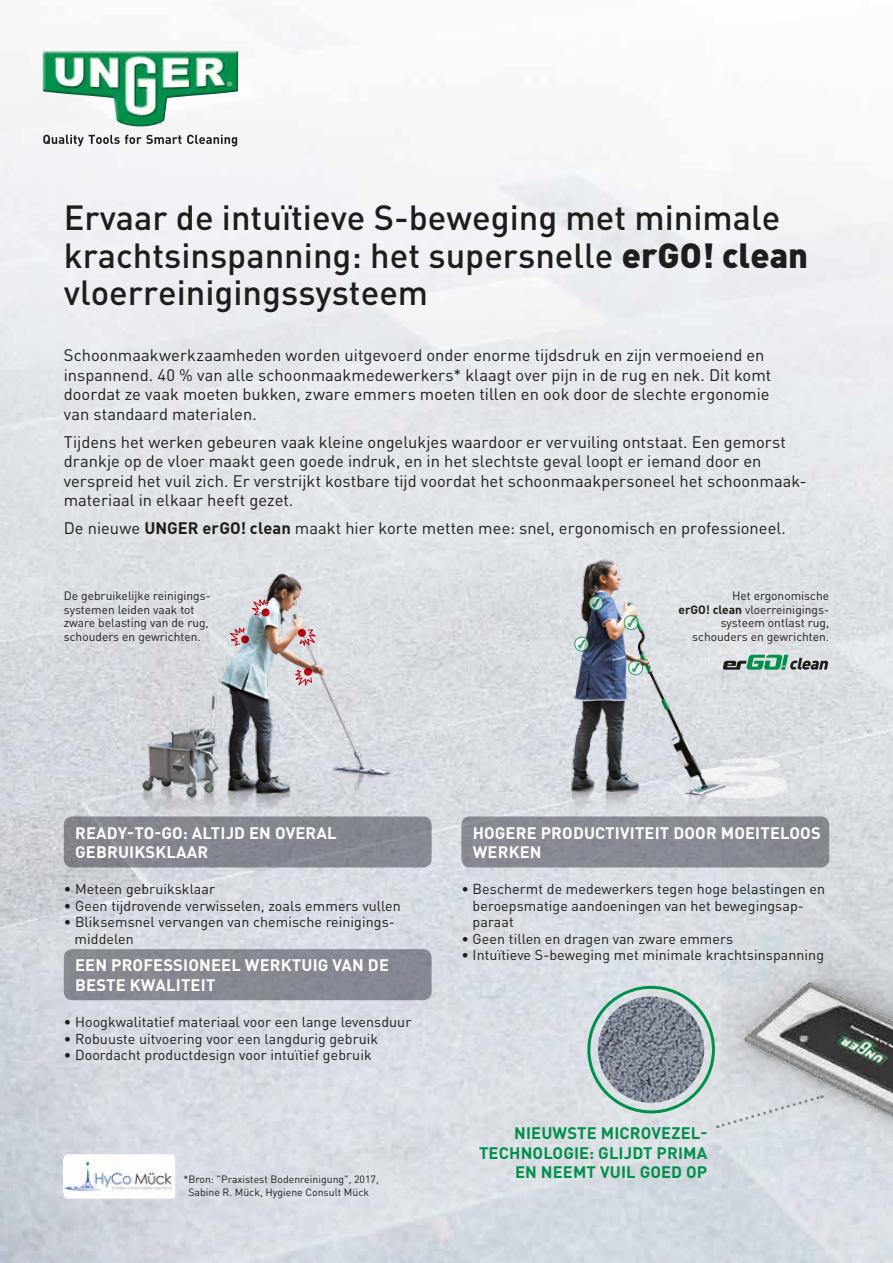
<style>
.page{position:relative;width:893px;height:1263px;background:#fff}
.page>*{position:absolute;margin:0;border:0;box-sizing:border-box;transform-origin:0 0}
.t1{font:500 34.5px/37.5px "DIN Pro";color:#1d1d1b}
.t2{font:16.5px/19.5px "DIN Pro";color:#1d1d1b}
.t3{font:700 16.5px/19.5px "DIN Pro";letter-spacing:.01em;color:#fff}
.t4{font:700 16.5px/19.5px "DIN Pro";letter-spacing:.01em;color:#00904a;text-align:right}
.t5{font:14.25px/16.5px "DIN Pro";letter-spacing:.005em;color:#1d1d1b}
.t6{font:12px/13.5px "DIN Pro";color:#1d1d1b}
.t7{font:10.5px "DIN Pro";color:#1d1d1b}
.s1{font-weight:900}
.s2{font-weight:700}
</style>
<div class="page">
<img style="left:0;top:12px;width:722px;height:1251px">
<img style="left:734px;top:72px;width:159px;height:1191px">
<img style="left:43px;top:51px;width:195px;height:75px">
<svg style="left:43px;top:135px;width:194px;height:11px"></svg>
<svg style="left:734px;top:655px;width:94px;height:15px"></svg>
<img style="left:129px;top:741px;width:277px;height:75px">
<img style="left:135px;top:564px;width:269px;height:237px">
<svg style="left:292px;top:667px;width:20px;height:23px"></svg>
<svg style="left:248px;top:596px;width:23px;height:21px"></svg>
<svg style="left:227px;top:624px;width:22px;height:21px"></svg>
<svg style="left:297px;top:628px;width:23px;height:21px"></svg>
<div style="left:587px;top:986px;width:128px;height:127px;border:3px solid #00904a;border-radius:50%"></div>
<img style="left:598px;top:996px;width:106px;height:107px;border-radius:53px">
<svg style="left:717px;top:1094px;width:105px;height:35px;background:#d6dadf"></svg>
<div style="left:64px;top:1154px;width:111px;height:45px;background:#fff;border-radius:4px"></div>
<img style="left:64px;top:1159px;width:110px;height:33px">
<svg style="left:734px;top:758px;width:85px;height:42px"></svg>
<img style="left:555px;top:807px;width:179px;height:9px">
<img style="left:555px;top:556px;width:179px;height:251px">
<svg style="left:588px;top:594px;width:17px;height:19px"></svg>
<svg style="left:574px;top:634px;width:17px;height:19px"></svg>
<svg style="left:628px;top:658px;width:17px;height:19px"></svg>
<svg style="left:623px;top:613px;width:18px;height:19px"></svg>
<div style="left:64px;top:816px;width:368px;height:51px;background:#84878f;border-radius:9px"></div>
<div style="left:461px;top:816px;width:368px;height:51px;background:#878a92;border-radius:9px"></div>
<div style="left:64px;top:949px;width:368px;height:51px;background:#868991;border-radius:9px"></div>
<h1 class="t1" style="left:64px;top:198px;width:746px">Ervaar de intuïtieve S-beweging met minimale krachtsinspanning: het supersnelle <span class="s1">erGO! clean </span>vloerreinigingssysteem</h1>
<p class="t2" style="left:64px;top:345px;width:709px">Schoonmaakwerkzaamheden worden uitgevoerd onder enorme tijdsdruk en zijn vermoeiend en inspannend. 40 % van alle schoonmaakmedewerkers* klaagt over pijn in de rug en nek. Dit komt doordat ze vaak moeten bukken, zware emmers moeten tillen en ook door de slechte ergonomie van standaard materialen.</p>
<p class="t2" style="left:64px;top:431px;width:744px">Tijdens het werken gebeuren vaak kleine ongelukjes waardoor er vervuiling ontstaat. Een gemorst drankje op de vloer maakt geen goede indruk, en in het slechtste geval loopt er iemand door en verspreid het vuil zich. Er verstrijkt kostbare tijd voordat het schoonmaakpersoneel het schoonmaak&shy;materiaal in elkaar heeft gezet.</p>
<p class="t2" style="left:64px;top:518px;width:724px">De nieuwe <span class="s2">UNGER erGO! clean</span> maakt hier korte metten mee: snel, ergonomisch en professioneel.</p>
<p class="t6" style="left:64px;top:588px;width:149px">De gebruikelijke reinigings&shy;systemen leiden vaak tot zware belasting van de rug, schouders en gewrichten.</p>
<p class="t6" style="left:678px;top:588px;width:152px;text-align:right">Het ergonomische<br><span class="s2">erGO! clean</span> vloerreinigings&shy;systeem ontlast rug, schouders en gewrichten.</p>
<p class="t3" style="left:75px;top:822px;width:263px">READY-TO-GO: ALTIJD EN OVERAL<br>GEBRUIKSKLAAR</p>
<p class="t5" style="left:64px;top:880px;width:153px">• Meteen gebruiksklaar</p>
<p class="t5" style="left:64px;top:897px;width:338px">• Geen tijdrovende verwisselen, zoals emmers vullen</p>
<p class="t5" style="left:75px;top:913px;width:322px;text-indent:-11px">• Bliksemsnel vervangen van chemische reinigings&shy;middelen</p>
<p class="t3" style="left:75px;top:955px;width:315px">EEN PROFESSIONEEL WERKTUIG VAN DE<br>BESTE KWALITEIT</p>
<p class="t5" style="left:64px;top:1013px;width:349px">• Hoogkwalitatief materiaal voor een lange levensduur</p>
<p class="t5" style="left:64px;top:1030px;width:316px">• Robuuste uitvoering voor een langdurig gebruik</p>
<p class="t5" style="left:64px;top:1046px;width:309px">• Doordacht productdesign voor intuïtief gebruik</p>
<p class="t7" style="left:183px;top:1172px;width:197px">*Bron: "Praxistest Bodenreinigung", 2017,</p>
<p class="t7" style="left:188px;top:1185px;width:182px">Sabine R. Mück, Hygiene Consult Mück</p>
<p class="t3" style="left:473px;top:822px;width:350px">HOGERE PRODUCTIVITEIT DOOR MOEITELOOS<br>WERKEN</p>
<p class="t5" style="left:473px;top:880px;width:354px;text-indent:-11px">• Beschermt de medewerkers tegen hoge belastingen en beroepsmatige aandoeningen van het bewegingsap&shy;paraat</p>
<p class="t5" style="left:461px;top:930px;width:273px">• Geen tillen en dragen van zware emmers</p>
<p class="t5" style="left:461px;top:946px;width:364px">• Intuïtieve S-beweging met minimale krachtsinspanning</p>
<p class="t4" style="left:479px;top:1123px;width:230px">NIEUWSTE MICROVEZEL-<br>TECHNOLOGIE: GLIJDT PRIMA</p>
<p class="t4" style="left:515px;top:1162px;width:194px">EN NEEMT VUIL GOED OP</p>
</div>
